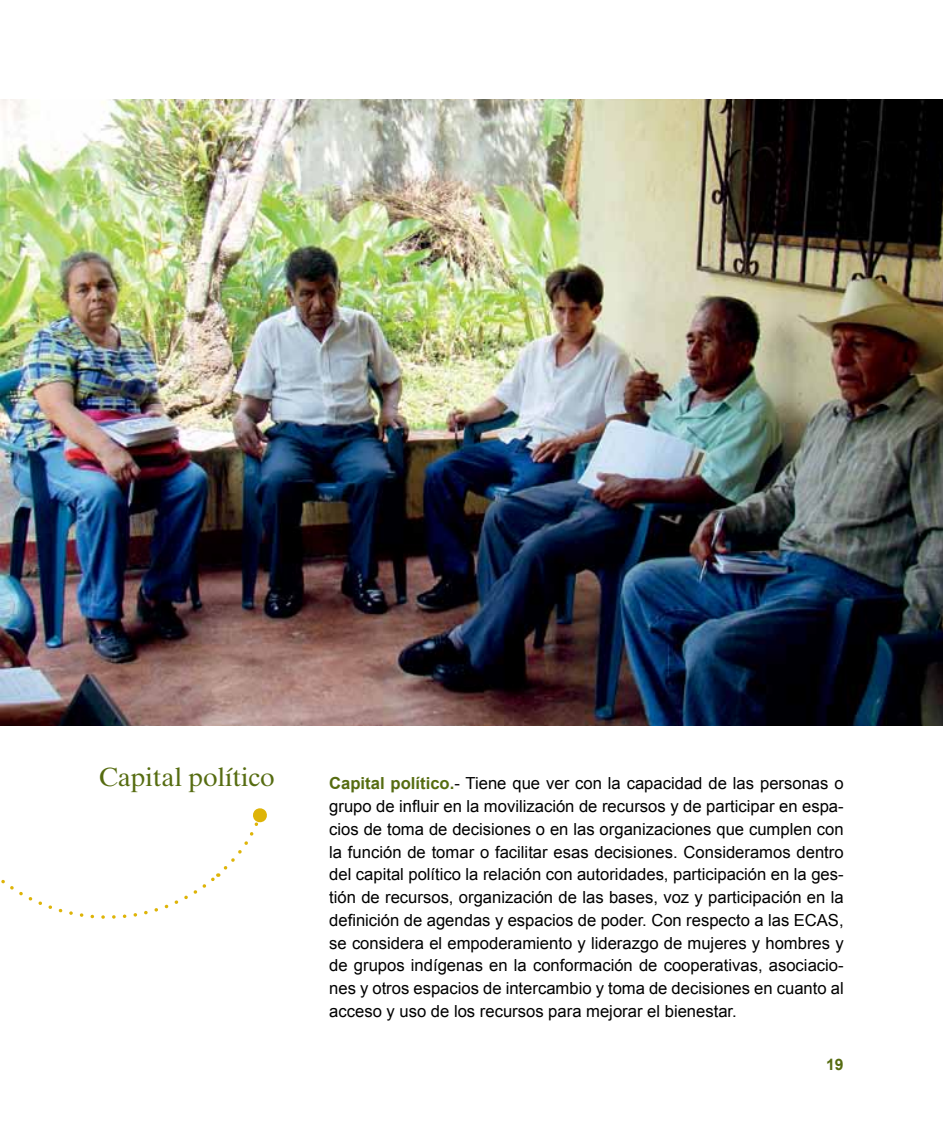
<style>
.page{position:relative;width:943px;height:1141px;background:#fff}
.page>*{position:absolute;margin:0;border:0;box-sizing:border-box;transform-origin:0 0}
.t1{font:26.25px "Times Ten";color:#566c11}
.t2{font:16.62px/22.8px "Arial";color:#000;text-align:justify}
.t3{font:700 15.75px "Arial";color:#566c11}
.s1{font-weight:700;color:#566c11}
</style>
<div class="page">
<svg style="left:1px;top:808px;width:266px;height:111px"></svg>
<img style="left:0;top:99px;width:943px;height:627px">
<h1 class="t1" style="left:99px;top:762px;width:177px">Capital político</h1>
<p class="t2" style="left:329px;top:772px;width:516px"><span class="s1">Capital político.</span>- Tiene que ver con la capacidad de las personas o grupo de influir en la movilización de recursos y de participar en espa&shy;cios de toma de decisiones o en las organizaciones que cumplen con la función de tomar o facilitar esas decisiones. Consideramos dentro del capital político la relación con autoridades, participación en la ges&shy;tión de recursos, organización de las bases, voz y participación en la definición de agendas y espacios de poder. Con respecto a las ECAS, se considera el empoderamiento y liderazgo de mujeres y hombres y de grupos indígenas en la conformación de cooperativas, asociacio&shy;nes y otros espacios de intercambio y toma de decisiones en cuanto al acceso y uso de los recursos para mejorar el bienestar.</p>
<p class="t3" style="left:826px;top:1054px;width:19px">19</p>
</div>
